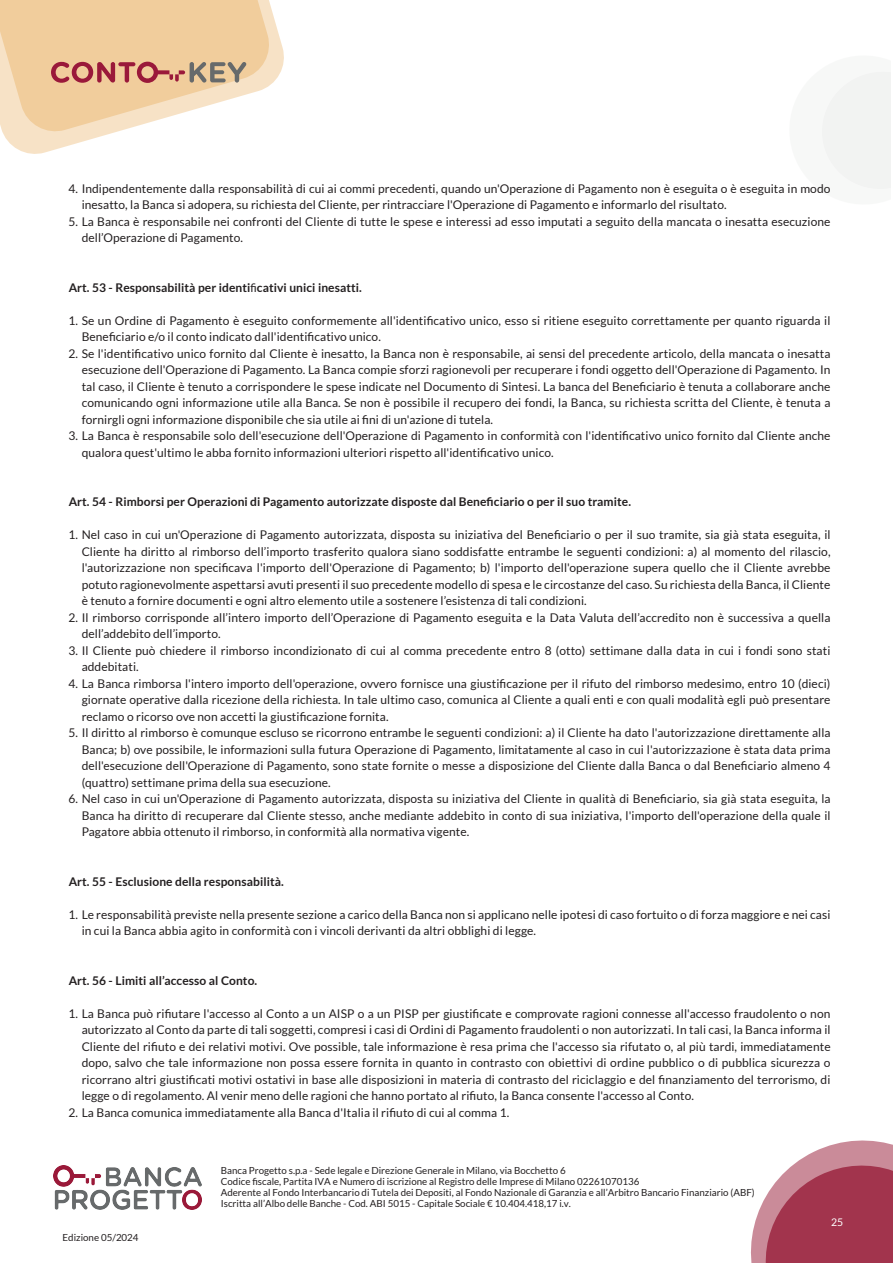
<style>
.page{position:relative;width:893px;height:1263px;background:#fff}
.page>*{position:absolute;margin:0;border:0;box-sizing:border-box;transform-origin:0 0}
.t1{font:12px/16.5px "Lato";letter-spacing:.005em;color:#231f20}
.t2{font:700 12px "Lato";letter-spacing:.005em;color:#231f20}
.t3{font:10.5px "Lato";color:#fff}
.t4{font:9.75px/10.8px "Lato";color:#231f20}
.t5{font:9.75px "Lato";color:#231f20}
.s1{font-family:"Myriad Pro";font-weight:400}
</style>
<div class="page">
<svg style="left:751px;top:1140px;width:142px;height:123px"></svg>
<div style="left:822px;top:72px;width:69px;height:117px;background:#f2f3f2"></div>
<svg style="left:0;top:0;width:284px;height:154px"></svg>
<img style="left:53px;top:1165px;width:148px;height:44px">
<p class="t1" style="left:82px;top:180px;width:750px;text-indent:-13px">4. Indipendentemente dalla responsabilità di cui ai commi precedenti, quando un'Operazione di Pagamento non è eseguita o è eseguita in modo inesatto, la Banca si adopera, su richiesta del Cliente, per rintracciare l'Operazione di Pagamento e informarlo del risultato.</p>
<p class="t1" style="left:82px;top:213px;width:750px;text-indent:-13px">5. La Banca è responsabile nei confronti del Cliente di tutte le spese e interessi ad esso imputati a seguito della mancata o inesatta esecuzione dell’Operazione di Pagamento.</p>
<p class="t2" style="left:69px;top:280px;width:295px">Art. 53 - Responsabilità per identi<span class="s1">fi</span>cativi unici inesatti.</p>
<p class="t1" style="left:82px;top:312px;width:750px;text-indent:-13px">1. Se un Ordine di Pagamento è eseguito conformemente all'identificativo unico, esso si ritiene eseguito correttamente per quanto riguarda il<br>Beneficiario e/o il conto indicato dall'identificativo unico.</p>
<p class="t1" style="left:82px;top:345px;width:750px;text-align:justify;text-indent:-13px">2. Se l'identificativo unico fornito dal Cliente è inesatto, la Banca non è responsabile, ai sensi del precedente articolo, della mancata o inesatta esecuzione dell'Operazione di Pagamento. La Banca compie sforzi ragionevoli per recuperare i fondi oggetto dell'Operazione di Pagamento. In tal caso, il Cliente è tenuto a corrispondere le spese indicate nel Documento di Sintesi. La banca del Beneficiario è tenuta a collaborare anche comunicando ogni informazione utile alla Banca. Se non è possibile il recupero dei fondi, la Banca, su richiesta scritta del Cliente, è tenuta a fornirgli ogni informazione disponibile che sia utile ai fini di un'azione di tutela.</p>
<p class="t1" style="left:82px;top:427px;width:750px;text-indent:-13px">3. La Banca è responsabile solo dell'esecuzione dell'Operazione di Pagamento in conformità con l'identificativo unico fornito dal Cliente anche qualora quest'ultimo le abba fornito informazioni ulteriori rispetto all'identificativo unico.</p>
<p class="t2" style="left:69px;top:495px;width:564px">Art. 54 - Rimborsi per Operazioni di Pagamento autorizzate disposte dal Beneficiario o per il suo tramite.</p>
<p class="t1" style="left:82px;top:526px;width:750px;text-align:justify;text-indent:-13px">1. Nel caso in cui un'Operazione di Pagamento autorizzata, disposta su iniziativa del Beneficiario o per il suo tramite, sia già stata eseguita, il Cliente ha diritto al rimborso dell’importo trasferito qualora siano soddisfatte entrambe le seguenti condizioni: a) al momento del rilascio, l'autorizzazione non specificava l'importo dell'Operazione di Pagamento; b) l'importo dell'operazione supera quello che il Cliente avrebbe potuto ragionevolmente aspettarsi avuti presenti il suo precedente modello di spesa e le circostanze del caso. Su richiesta della Banca, il Cliente è tenuto a fornire documenti e ogni altro elemento utile a sostenere l’esistenza di tali condizioni.</p>
<p class="t1" style="left:82px;top:609px;width:750px;text-indent:-13px">2. Il rimborso corrisponde all’intero importo dell’Operazione di Pagamento eseguita e la Data Valuta dell’accredito non è successiva a quella dell’addebito dell’importo.</p>
<p class="t1" style="left:82px;top:642px;width:750px;text-indent:-13px">3. Il Cliente può chiedere il rimborso incondizionato di cui al comma precedente entro 8 (otto) settimane dalla data in cui i fondi sono stati addebitati.</p>
<p class="t1" style="left:82px;top:675px;width:750px;text-align:justify;text-indent:-13px">4. La Banca rimborsa l'intero importo dell'operazione, ovvero fornisce una giustificazione per il rifuto del rimborso medesimo, entro 10 (dieci) giornate operative dalla ricezione della richiesta. In tale ultimo caso, comunica al Cliente a quali enti e con quali modalità egli può presentare reclamo o ricorso ove non accetti la giustificazione fornita.</p>
<p class="t1" style="left:82px;top:724px;width:750px;text-align:justify;text-indent:-13px">5. Il diritto al rimborso è comunque escluso se ricorrono entrambe le seguenti condizioni: a) il Cliente ha dato l'autorizzazione direttamente alla Banca; b) ove possibile, le informazioni sulla futura Operazione di Pagamento, limitatamente al caso in cui l'autorizzazione è stata data prima dell'esecuzione dell'Operazione di Pagamento, sono state fornite o messe a disposizione del Cliente dalla Banca o dal Beneficiario almeno 4 (quattro) settimane prima della sua esecuzione.</p>
<p class="t1" style="left:82px;top:790px;width:750px;text-align:justify;text-indent:-13px">6. Nel caso in cui un'Operazione di Pagamento autorizzata, disposta su iniziativa del Cliente in qualità di Beneficiario, sia già stata eseguita, la Banca ha diritto di recuperare dal Cliente stesso, anche mediante addebito in conto di sua iniziativa, l'importo dell'operazione della quale il Pagatore abbia ottenuto il rimborso, in conformità alla normativa vigente.</p>
<p class="t2" style="left:69px;top:874px;width:217px">Art. 55 - Esclusione della responsabilità.</p>
<p class="t1" style="left:82px;top:906px;width:750px;text-indent:-13px">1. Le responsabilità previste nella presente sezione a carico della Banca non si applicano nelle ipotesi di caso fortuito o di forza maggiore e nei casi in cui la Banca abbia agito in conformità con i vincoli derivanti da altri obblighi di legge.</p>
<p class="t2" style="left:69px;top:973px;width:190px">Art. 56 - Limiti all’accesso al Conto.</p>
<p class="t1" style="left:82px;top:1005px;width:750px;text-align:justify;text-indent:-13px">1. La Banca può rifiutare l'accesso al Conto a un AISP o a un PISP per giustificate e comprovate ragioni connesse all'accesso fraudolento o non autorizzato al Conto da parte di tali soggetti, compresi i casi di Ordini di Pagamento fraudolenti o non autorizzati. In tali casi, la Banca informa il Cliente del rifiuto e dei relativi motivi. Ove possible, tale informazione è resa prima che l'accesso sia rifutato o, al più tardi, immediatamente dopo, salvo che tale informazione non possa essere fornita in quanto in contrasto con obiettivi di ordine pubblico o di pubblica sicurezza o ricorrano altri giustificati motivi ostativi in base alle disposizioni in materia di contrasto del riciclaggio e del finanziamento del terrorismo, di legge o di regolamento. Al venir meno delle ragioni che hanno portato al rifiuto, la Banca consente l'accesso al Conto.</p>
<p class="t1" style="left:68px;top:1104px;width:442px">2. La Banca comunica immediatamente alla Banca d'Italia il rifiuto di cui al comma 1.</p>
<p class="t5" style="left:63px;top:1231px;width:78px">Edizione 05/2024</p>
<p class="t4" style="left:221px;top:1165px;width:536px">Banca Progetto s.p.a - Sede legale e Direzione Generale in Milano, via Bocchetto 6<br>Codice fiscale, Partita IVA e Numero di iscrizione al Registro delle Imprese di Milano 02261070136<br>Aderente al Fondo Interbancario di Tutela dei Depositi, al Fondo Nazionale di Garanzia e all’Arbitro Bancario Finanziario (ABF)<br>Iscritta all’Albo delle Banche - Cod. ABI 5015 - Capitale Sociale € 10.404.418,17 i.v.</p>
<p class="t3" style="left:831px;top:1216px;width:14px">25</p>
</div>
